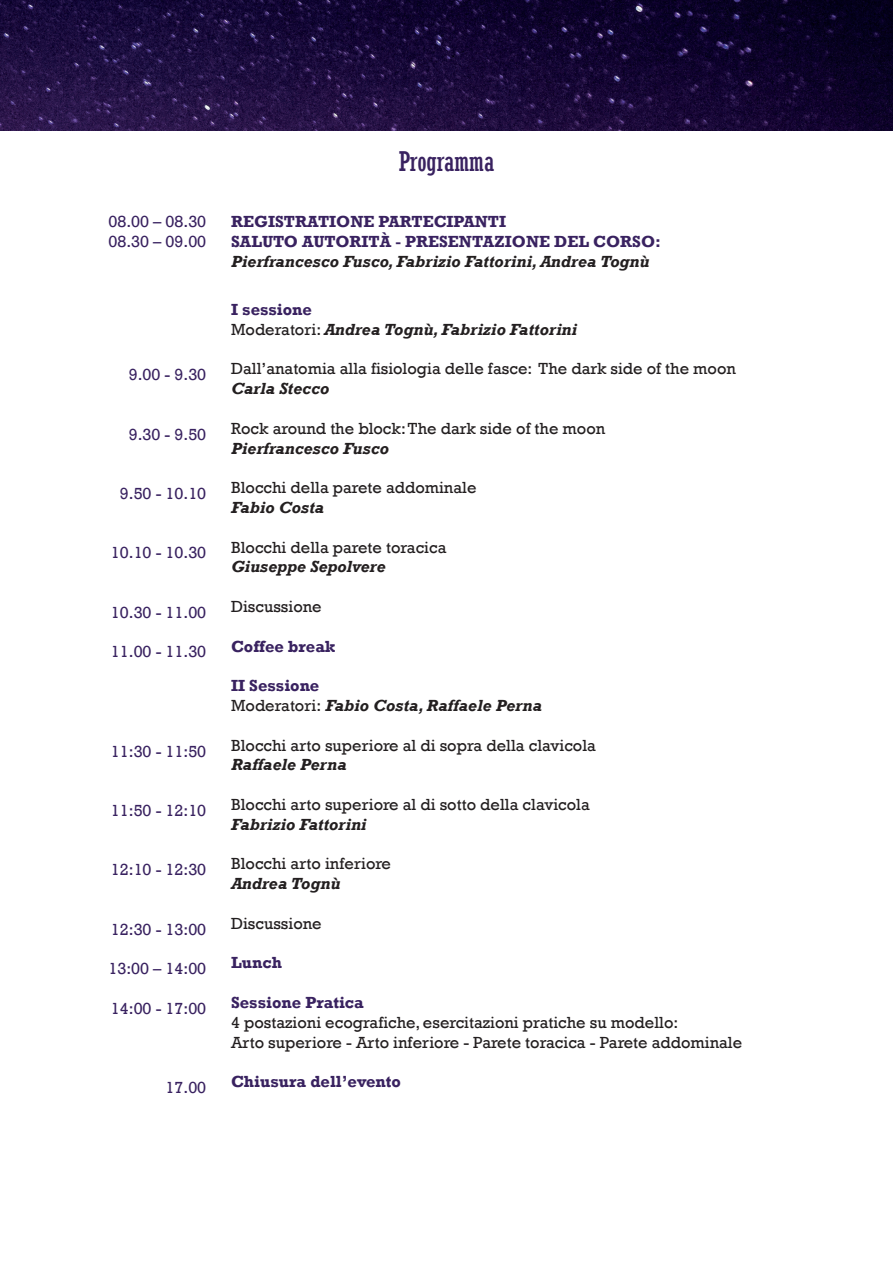
<style>
.page{position:relative;width:893px;height:1263px;background:#fff}
.page>*{position:absolute;margin:0;border:0;box-sizing:border-box;transform-origin:0 0}
.t1{font:condensed 27px "Rockwell";color:#392260}
.t2{font:16.5px/19.8px "Rockwell";color:#231f20}
.t3{font:italic 700 16.5px/19.8px "Rockwell";color:#231f20}
.t4{font:16.5px/19.8px "Rockwell";color:#392260}
.t5{font:700 16.5px/19.8px "Rockwell";color:#392260}
.s1{font-style:normal;color:#392260}
.s2{font-weight:400;font-style:normal}
</style>
<div class="page">
<img style="left:0;top:0;width:893px;height:131px">
<h1 class="t1" style="left:399px;top:146px;width:97px">Programma</h1>
<p class="t4" style="left:109px;top:212px;width:99px">08.00 – 08.30<br>08.30 – 09.00</p>
<p class="t5" style="left:231px;top:212px;width:431px">REGISTRATIONE PARTECIPANTI<br>SALUTO AUTORITÀ - PRESENTAZIONE DEL CORSO:</p>
<p class="t3" style="left:231px;top:252px;width:420px">Pierfrancesco Fusco, Fabrizio Fattorini, Andrea Tognù</p>
<p class="t4" style="left:129px;top:365px;width:79px">9.00 - 9.30</p>
<p class="t4" style="left:129px;top:424px;width:79px">9.30 - 9.50</p>
<p class="t4" style="left:120px;top:484px;width:88px">9.50 - 10.10</p>
<p class="t4" style="left:111px;top:543px;width:97px">10.10 - 10.30</p>
<p class="t4" style="left:111px;top:603px;width:97px">10.30 - 11.00</p>
<p class="t4" style="left:111px;top:642px;width:97px">11.00 - 11.30</p>
<p class="t4" style="left:111px;top:741px;width:97px">11:30 - 11:50</p>
<p class="t4" style="left:111px;top:801px;width:97px">11:50 - 12:10</p>
<p class="t4" style="left:111px;top:860px;width:97px">12:10 - 12:30</p>
<p class="t4" style="left:111px;top:919px;width:97px">12:30 - 13:00</p>
<p class="t4" style="left:109px;top:959px;width:99px">13:00 – 14:00</p>
<p class="t4" style="left:111px;top:999px;width:97px">14:00 - 17:00</p>
<p class="t4" style="left:166px;top:1078px;width:42px">17.00</p>
<p class="t3" style="left:231px;top:300px;width:347px"><span class="s1">I sessione<br></span><span class="s2">Moderatori:</span> Andrea Tognù, Fabrizio Fattorini</p>
<p class="t2" style="left:231px;top:359px;width:506px">Dall’anatomia alla fisiologia delle fasce: The dark side of the moon</p>
<p class="t3" style="left:231px;top:379px;width:100px">Carla Stecco</p>
<p class="t2" style="left:231px;top:419px;width:376px">Rock around the block: The dark side of the moon</p>
<p class="t3" style="left:231px;top:438px;width:159px">Pierfrancesco Fusco</p>
<p class="t2" style="left:231px;top:478px;width:247px">Blocchi della parete addominale</p>
<p class="t3" style="left:231px;top:498px;width:94px">Fabio Costa</p>
<p class="t2" style="left:231px;top:537px;width:217px">Blocchi della parete toracica</p>
<p class="t3" style="left:231px;top:557px;width:156px">Giuseppe Sepolvere</p>
<p class="t2" style="left:231px;top:597px;width:92px">Discussione</p>
<p class="t5" style="left:231px;top:636px;width:106px">Coffee break</p>
<p class="t3" style="left:231px;top:676px;width:312px"><span class="s1">II Sessione<br></span><span class="s2">Moderatori:</span> Fabio Costa, Raffaele Perna</p>
<p class="t2" style="left:231px;top:735px;width:366px">Blocchi arto superiore al di sopra della clavicola</p>
<p class="t3" style="left:231px;top:755px;width:117px">Raffaele Perna</p>
<p class="t2" style="left:231px;top:795px;width:360px">Blocchi arto superiore al di sotto della clavicola</p>
<p class="t3" style="left:231px;top:815px;width:137px">Fabrizio Fattorini</p>
<p class="t2" style="left:231px;top:854px;width:161px">Blocchi arto inferiore</p>
<p class="t3" style="left:231px;top:874px;width:111px">Andrea Tognù</p>
<p class="t2" style="left:231px;top:914px;width:92px">Discussione</p>
<p class="t5" style="left:231px;top:953px;width:52px">Lunch</p>
<p class="t5" style="left:231px;top:992px;width:134px">Sessione Pratica</p>
<p class="t2" style="left:231px;top:1013px;width:513px">4 postazioni ecografiche, esercitazioni pratiche su modello:<br>Arto superiore - Arto inferiore - Parete toracica - Parete addominale</p>
<p class="t5" style="left:231px;top:1072px;width:171px">Chiusura dell’evento</p>
</div>
